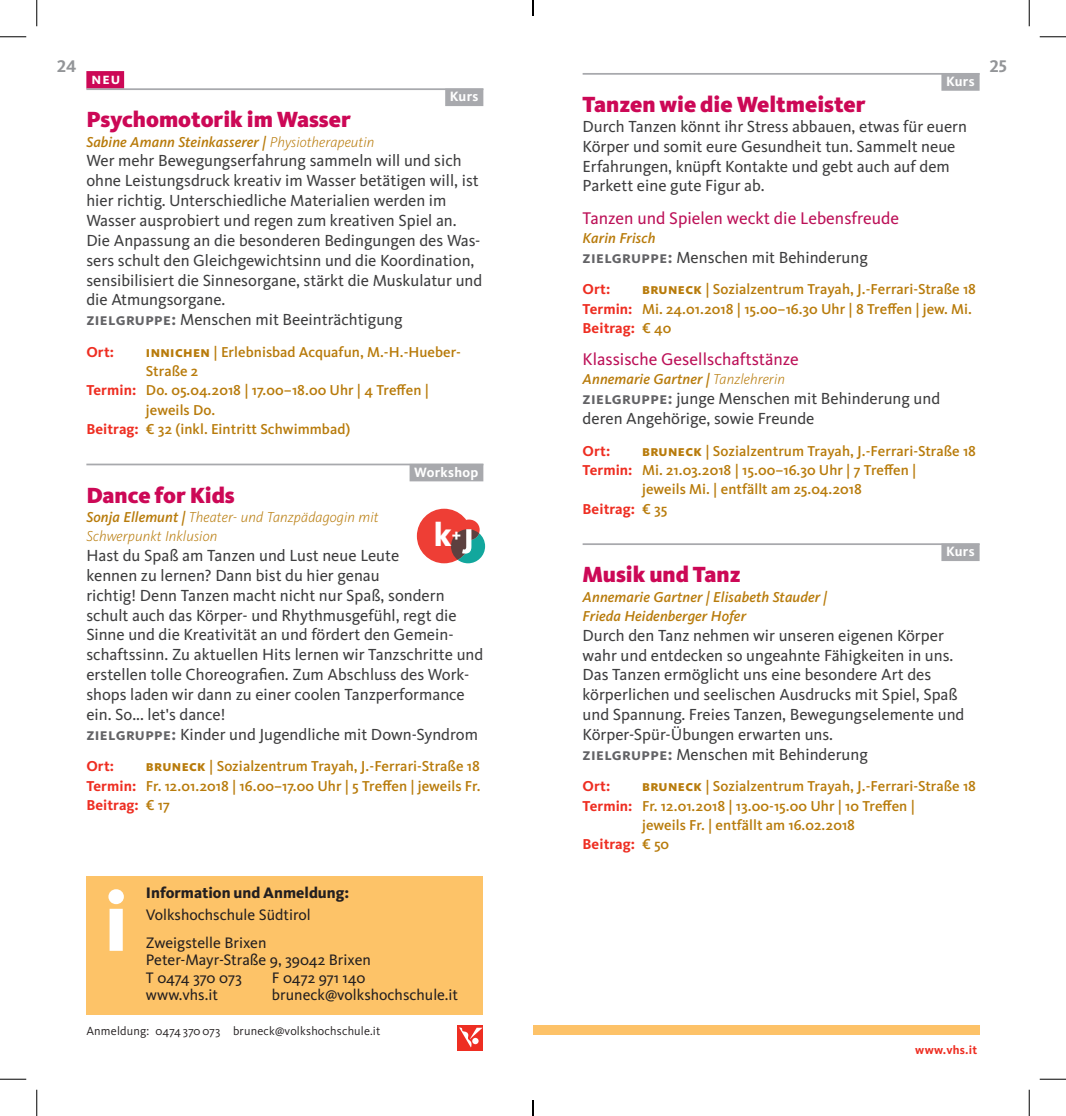
<style>
.page{position:relative;width:1066px;height:1116px;background:#fff}
.page>*{position:absolute;margin:0;border:0;box-sizing:border-box;transform-origin:0 0}
.t1{font:800 85.75px "Kievit OT";color:#fff}
.t2{font:800 33.77px "Kievit OT";color:#fff}
.t3{font:900 22.75px "Kievit OT";color:#cc0856}
.t4{font:17.5px "Kievit OT";color:#bc1057}
.t5{font:700 17.5px "Kievit OT";color:#939598}
.t6{font:16.62px/19.8px "Kievit OT";color:#3e3e3f}
.t7{font:15.75px/27.5px "Kievit OT";color:#231f20}
.t8{font:800 15.75px "Kievit OT";color:#231f20}
.t9{font:700 15.75px "Kievit OT";color:#fff}
.t10{font:500 14.88px/19.2px "Kievit OT";letter-spacing:.005em;color:#b87b0b;text-align:justify}
.t11{font:italic 500 14.88px/19.2px "Kievit OT";letter-spacing:.005em;color:#b87b0b}
.t12{font:italic 300 14.88px/19.2px "Kievit OT";letter-spacing:.005em;color:#b87b0b}
.t13{font:700 14.88px "Kievit OT";letter-spacing:.005em;color:#ee2e22}
.t14{font:700 14px "Kievit OT";letter-spacing:.025em;color:#fff}
.t15{font:12.25px "Kievit OT";letter-spacing:.015em;color:#231f20}
.t16{font:700 12.25px "Kievit OT";letter-spacing:.015em;color:#ee2e22}
.s1{font-weight:300}
.s2{font-weight:700;color:#636366}
.s3{font-weight:800}
.s4{font-weight:700;color:#ee2e22}
.s5{font-weight:500}
.s6{font-weight:500;color:#b87b0b}
</style>
<div class="page">
<div style="left:533px;top:1024px;width:446px;height:10px;background:#fdc268"></div>
<div style="left:457px;top:1024px;width:26px;height:26px;background:#ee2e22"></div>
<svg style="left:459px;top:1027px;width:23px;height:20px"></svg>
<div style="left:86px;top:71px;width:38px;height:18px;background:#cc0856"></div>
<hr style="left:86px;top:88px;width:397px;height:2px;background:#a8a9ad">
<div style="left:445px;top:89px;width:38px;height:17px;background:#a8a9ad"></div>
<hr style="left:86px;top:463px;width:397px;height:2px;background:#a8a9ad">
<div style="left:409px;top:464px;width:74px;height:17px;background:#a8a9ad"></div>
<div style="left:458px;top:519px;width:22px;height:21px;background:#ee3e35;border-radius:50%"></div>
<div style="left:417px;top:508px;width:54px;height:55px;background:#ee3e35;border-radius:50%"></div>
<svg style="left:451px;top:529px;width:34px;height:34px"></svg>
<hr style="left:582px;top:73px;width:397px;height:2px;background:#a8a9ad">
<div style="left:941px;top:73px;width:38px;height:18px;background:#a8a9ad"></div>
<hr style="left:582px;top:543px;width:397px;height:2px;background:#a8a9ad">
<div style="left:941px;top:543px;width:38px;height:18px;background:#a8a9ad"></div>
<div style="left:86px;top:875px;width:397px;height:139px;background:#fdc368"></div>
<svg style="left:0;top:36px;width:26px;height:1px"></svg>
<svg style="left:1039px;top:36px;width:27px;height:1px"></svg>
<svg style="left:0;top:1078px;width:26px;height:1px"></svg>
<svg style="left:1039px;top:1078px;width:27px;height:1px"></svg>
<svg style="left:36px;top:0;width:1px;height:26px"></svg>
<svg style="left:36px;top:1089px;width:1px;height:26px"></svg>
<svg style="left:1029px;top:0;width:1px;height:26px"></svg>
<svg style="left:1029px;top:1089px;width:1px;height:26px"></svg>
<svg style="left:532px;top:0;width:2px;height:16px"></svg>
<svg style="left:532px;top:1100px;width:2px;height:15px"></svg>
<p class="t5" style="left:57px;top:55px;width:21px">24</p>
<p class="t5" style="left:989px;top:55px;width:19px">25</p>
<p class="t9" style="left:91px;top:69px;width:30px">Neu</p>
<p class="t14" style="left:450px;top:88px;width:30px">Kurs</p>
<h3 class="t3" style="left:86px;top:106px;width:266px">Psychomotorik im Wasser</h3>
<p class="t11" style="left:86px;top:132px;width:289px">Sabine Amann Steinkasserer | <span class="s1">Physiotherapeutin</span></p>
<p class="t6" style="left:86px;top:151px;width:397px">Wer mehr Bewegungserfahrung sammeln will und sich ohne Leistungsdruck kreativ im Wasser betätigen will, ist hier richtig. Unterschiedliche Materialien werden im Wasser ausprobiert und regen zum kreativen Spiel an.<br>Die Anpassung an die besonderen Bedingungen des Was&shy;sers schult den Gleichgewichtsinn und die Koordination, sensibilisiert die Sinnesorgane, stärkt die Muskulatur und die Atmungsorgane.<br><span class="s2">Zielgruppe:</span> Menschen mit Beeinträchtigung</p>
<p class="t13" style="left:86px;top:343px;width:29px">Ort:</p>
<p class="t10" style="left:146px;top:342px;width:316px"><span class="s3">I nnichen</span> | Erlebnisbad Acquafun, M.-H.-Hueber-</p>
<p class="t10" style="left:146px;top:361px;width:54px">Straße 2</p>
<p class="t10" style="left:86px;top:381px;width:344px"><span class="s4">Termin:</span> Do. 05.04.2018 | 17.00–18.00 Uhr | 4 Treffen |</p>
<p class="t10" style="left:146px;top:400px;width:71px">jeweils Do.</p>
<p class="t10" style="left:86px;top:419px;width:265px"><span class="s4">Beitrag:</span> € 32 (inkl. Eintritt Schwimmbad)</p>
<p class="t14" style="left:414px;top:463px;width:66px">Workshop</p>
<h3 class="t3" style="left:86px;top:481px;width:150px">Dance for Kids</h3>
<p class="t12" style="left:86px;top:507px;width:294px"><span class="s5">Sonja Ellemunt |</span> Theater- und Tanzpädagogin mit<br>Schwerpunkt Inklusion</p>
<p class="t6" style="left:86px;top:545px;width:398px">Hast du Spaß am Tanzen und Lust neue Leute<br>kennen zu lernen? Dann bist du hier genau<br>richtig! Denn Tanzen macht nicht nur Spaß, sondern schult auch das Körper- und Rhythmusgefühl, regt die Sinne und die Kreativität an und fördert den Gemein&shy;schaftssinn. Zu aktuellen Hits lernen wir Tanzschritte und erstellen tolle Choreografien. Zum Abschluss des Work&shy;shops laden wir dann zu einer coolen Tanzperformance ein. So... let's dance!<br><span class="s2">Zielgruppe:</span> Kinder und Jugendliche mit Down-Syndrom</p>
<p class="t13" style="left:86px;top:757px;width:29px">Ort:</p>
<h2 class="t2" style="left:434px;top:514px;width:29px">k<sup>+</sup></h2>
<p class="t10" style="left:86px;top:756px;width:396px;text-indent:60px"><span class="s3">Bruneck</span> | Sozialzentrum Trayah, J.-Ferrari-Straße 18<br><span class="s4">Termin:</span> Fr. 12.01.2018 | 16.00–17.00 Uhr | 5 Treffen | jeweils Fr.<br><span class="s4">Beitrag:</span> € 17</p>
<h1 class="t1" style="left:104px;top:871px;width:26px">i</h1>
<p class="t8" style="left:146px;top:882px;width:205px">Information und Anmeldung:</p>
<p class="t7" style="left:146px;top:901px;width:166px">Volkshochschule Südtirol<br>Zweigstelle Brixen</p>
<p class="t7" style="left:146px;top:951px;width:226px;line-height:17.5px">Peter-Mayr-Straße 9, 39042 Brixen<br>T 0474 370 073</p>
<p class="t7" style="left:272px;top:963px;width:95px">F 0472 971 140</p>
<p class="t7" style="left:146px;top:981px;width:74px">www.vhs.it</p>
<p class="t7" style="left:272px;top:981px;width:188px">bruneck@volkshochschule.it</p>
<p class="t15" style="left:86px;top:1023px;width:296px">Anmeldung: 0474 370 073 bruneck@volkshochschule.it</p>
<p class="t14" style="left:946px;top:73px;width:30px">Kurs</p>
<h3 class="t3" style="left:582px;top:91px;width:284px">Tanzen wie die Weltmeister</h3>
<p class="t6" style="left:582px;top:116px;width:386px">Durch Tanzen könnt ihr Stress abbauen, etwas für euern Körper und somit eure Gesundheit tun. Sammelt neue Erfahrungen, knüpft Kontakte und gebt auch auf dem Parkett eine gute Figur ab.</p>
<p class="t4" style="left:582px;top:208px;width:318px">Tanzen und Spielen weckt die Lebensfreude</p>
<p class="t11" style="left:582px;top:228px;width:74px">Karin Frisch</p>
<p class="t6" style="left:582px;top:247px;width:287px"><span class="s2">Zielgruppe:</span> Menschen mit Behinderung</p>
<p class="t13" style="left:582px;top:281px;width:29px">Ort:</p>
<p class="t10" style="left:582px;top:280px;width:395px;text-align:left;text-indent:60px"><span class="s3">Bruneck</span> | Sozialzentrum Trayah, J.-Ferrari-Straße 18<br><span class="s4">Termin:</span> Mi. 24.01.2018 | 15.00–16.30 Uhr | 8 Treffen | jew. Mi.<br><span class="s4">Beitrag:</span> € 40</p>
<p class="t4" style="left:582px;top:349px;width:218px">Klassische Gesellschaftstänze</p>
<p class="t11" style="left:582px;top:370px;width:204px">Annemarie Gartner | <span class="s1">Tanzlehrerin</span></p>
<p class="t6" style="left:582px;top:389px;width:359px"><span class="s2">Zielgruppe:</span> junge Menschen mit Behinderung und deren Angehörige, sowie Freunde</p>
<p class="t13" style="left:582px;top:442px;width:29px">Ort:</p>
<p class="t10" style="left:642px;top:441px;width:335px"><span class="s3">Bruneck</span> | Sozialzentrum Trayah, J.-Ferrari-Straße 18</p>
<p class="t10" style="left:582px;top:460px;width:335px"><span class="s4">Termin:</span> Mi. 21.03.2018 | 15.00–16.30 Uhr | 7 Treffen |</p>
<p class="t10" style="left:642px;top:480px;width:221px">jeweils Mi. | entfällt am 25.04.2018</p>
<p class="t13" style="left:582px;top:500px;width:86px">Beitrag: <span class="s6">€ 35</span></p>
<p class="t14" style="left:946px;top:543px;width:30px">Kurs</p>
<h3 class="t3" style="left:582px;top:561px;width:160px">Musik und Tanz</h3>
<p class="t11" style="left:582px;top:587px;width:246px">Annemarie Gartner | Elisabeth Stauder |<br>Frieda Heidenberger Hofer</p>
<p class="t6" style="left:582px;top:625px;width:383px">Durch den Tanz nehmen wir unseren eigenen Körper wahr und entdecken so ungeahnte Fähigkeiten in uns.<br>Das Tanzen ermöglicht uns eine besondere Art des körperlichen und seelischen Ausdrucks mit Spiel, Spaß und Spannung. Freies Tanzen, Bewegungselemente und Körper-Spür-Übungen erwarten uns.<br><span class="s2">Zielgruppe:</span> Menschen mit Behinderung</p>
<p class="t13" style="left:582px;top:777px;width:29px">Ort:</p>
<p class="t10" style="left:642px;top:776px;width:335px"><span class="s3">Bruneck</span> | Sozialzentrum Trayah, J.-Ferrari-Straße 18</p>
<p class="t10" style="left:582px;top:796px;width:334px"><span class="s4">Termin:</span> Fr. 12.01.2018 | 13.00-15.00 Uhr | 10 Treffen |</p>
<p class="t10" style="left:642px;top:815px;width:214px">jeweils Fr. | entfällt am 16.02.2018</p>
<p class="t13" style="left:582px;top:835px;width:88px">Beitrag: <span class="s6">€ 50</span></p>
<p class="t16" style="left:915px;top:1042px;width:63px">www.vhs.it</p>
</div>
